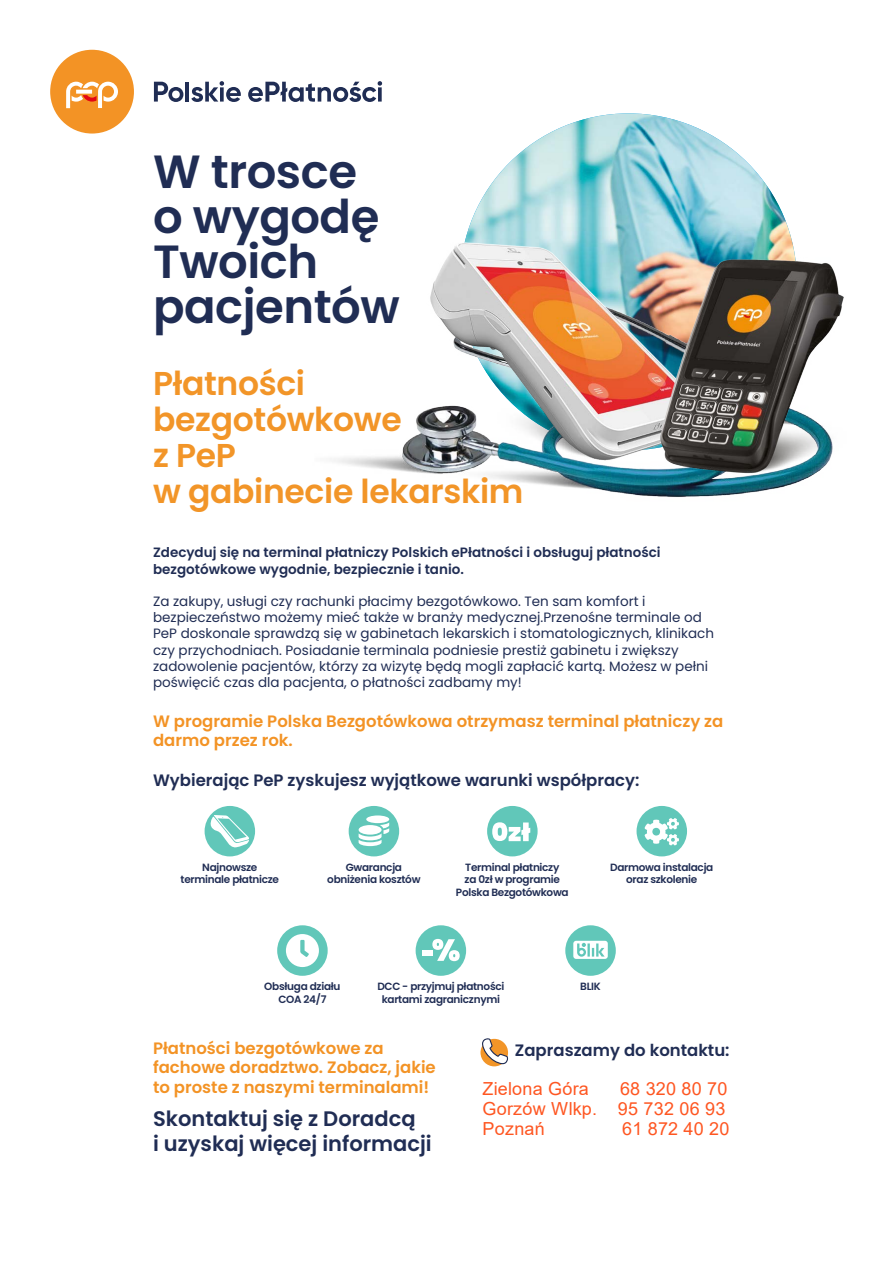
<style>
.page{position:relative;width:893px;height:1263px;background:#fff}
.page>*{position:absolute;margin:0;border:0;box-sizing:border-box;transform-origin:0 0}
.t1{font:600 46.5px/45px "Poppins";letter-spacing:-.01em;color:#202d54}
.t2{font:600 33px/36px "Poppins";letter-spacing:-.01em;color:#f29528}
.t3{font:600 21px/25.2px "Poppins";color:#202d54}
.t4{font:18px/20.1px "Arial";color:#fe5621}
.t5{font:600 16.5px/19.8px "Poppins";color:#f39325}
.t6{font:600 16.5px "Poppins";color:#202d54}
.t7{font:13.5px/16.2px "Poppins";color:#202d54}
.t8{font:600 13.5px/16.2px "Poppins";color:#202d54}
.t9{font:600 10.5px/12.6px "Poppins";letter-spacing:-.03em;color:#202d54;text-align:center}
</style>
<div class="page">
<img style="left:460px;top:113px;width:337px;height:337px;border-radius:168px">
<div style="left:50px;top:50px;width:84px;height:84px;background:#f39325;border-radius:50%"></div>
<svg style="left:66px;top:82px;width:52px;height:26px"></svg>
<svg style="left:154px;top:82px;width:29px;height:20px"></svg>
<hr style="left:186px;top:82px;width:3px;height:20px;background:#202d54">
<svg style="left:191px;top:81px;width:50px;height:21px"></svg>
<svg style="left:248px;top:81px;width:134px;height:21px"></svg>
<svg style="left:480px;top:1039px;width:28px;height:27px"></svg>
<svg style="left:482px;top:1038px;width:26px;height:26px"></svg>
<div style="left:205px;top:806px;width:50px;height:50px;background:#61c7b9;border-radius:50%"></div>
<svg style="left:636px;top:806px;width:51px;height:50px"></svg>
<svg style="left:644px;top:818px;width:35px;height:27px"></svg>
<svg style="left:277px;top:925px;width:51px;height:51px"></svg>
<svg style="left:286px;top:934px;width:33px;height:33px"></svg>
<svg style="left:565px;top:925px;width:51px;height:51px"></svg>
<svg style="left:573px;top:941px;width:35px;height:18px"></svg>
<div style="left:416px;top:925px;width:50px;height:51px;background:#61c7b9;border-radius:50%"></div>
<div style="left:422px;top:950px;width:11px;height:5px;background:#fff"></div>
<svg style="left:432px;top:939px;width:28px;height:22px"></svg>
<div style="left:349px;top:806px;width:50px;height:50px;background:#61c7b9;border-radius:50%"></div>
<svg style="left:487px;top:806px;width:51px;height:50px"></svg>
<svg style="left:359px;top:815px;width:30px;height:31px"></svg>
<svg style="left:206px;top:815px;width:44px;height:33px"></svg>
<svg style="left:492px;top:822px;width:38px;height:19px"></svg>
<img style="left:333px;top:436px;width:278px;height:56px">
<img style="left:415px;top:232px;width:294px;height:239px">
<img style="left:611px;top:244px;width:233px;height:253px">
<h1 class="t1" style="left:153px;top:150px;width:248px">W trosce<br>o wygodę<br>Twoich pacjentów</h1>
<h2 class="t2" style="left:153px;top:366px;width:372px">Płatności bezgotówkowe<br>z PeP<br>w gabinecie lekarskim</h2>
<p class="t8" style="left:153px;top:545px;width:509px">Zdecyduj się na terminal płatniczy Polskich ePłatności i obsługuj płatności bezgotówkowe wygodnie, bezpiecznie i tanio.</p>
<p class="t7" style="left:153px;top:593px;width:562px">Za zakupy, usługi czy rachunki płacimy bezgotówkowo. Ten sam komfort i bezpieczeństwo możemy mieć także w branży medycznej.Przenośne terminale od PeP doskonale sprawdzą się w gabinetach lekarskich i stomatologicznych, klinikach czy przychodniach. Posiadanie terminala podniesie prestiż gabinetu i zwiększy zadowolenie pacjentów, którzy za wizytę będą mogli zapłacić kartą. Możesz w pełni poświęcić czas dla pacjenta, o płatności zadbamy my!</p>
<p class="t5" style="left:153px;top:711px;width:572px">W programie Polska Bezgotówkowa otrzymasz terminal płatniczy za darmo przez rok.</p>
<p class="t6" style="left:153px;top:771px;width:488px">Wybierając PeP zyskujesz wyjątkowe warunki współpracy:</p>
<p class="t9" style="left:327px;top:861px;width:95px">Gwarancja obniżenia kosztów</p>
<p class="t9" style="left:456px;top:861px;width:114px">Terminal płatniczy<br>za 0zł w programie<br>Polska Bezgotówkowa</p>
<p class="t9" style="left:181px;top:861px;width:100px">Najnowsze terminale płatnicze</p>
<p class="t9" style="left:610px;top:861px;width:105px">Darmowa instalacja oraz szkolenie</p>
<p class="t9" style="left:264px;top:980px;width:78px">Obsługa działu<br>COA 24/7</p>
<p class="t9" style="left:377px;top:980px;width:129px">DCC - przyjmuj płatności</p>
<p class="t9" style="left:580px;top:980px;width:22px">BLIK</p>
<p class="t9" style="left:382px;top:993px;width:120px">kartami zagranicznymi</p>
<p class="t5" style="left:153px;top:1038px;width:284px">Płatności bezgotówkowe za fachowe doradztwo. Zobacz, jakie to proste z naszymi terminalami!</p>
<h3 class="t3" style="left:153px;top:1106px;width:280px">Skontaktuj się z Doradcą<br>i uzyskaj więcej informacji</h3>
<p class="t6" style="left:515px;top:1040px;width:216px">Zapraszamy do kontaktu:</p>
<h3 class="t4" style="left:483px;top:1078px;width:245px">Zielona Góra<br>Gorzów Wlkp. 95 732 06 93<br>Poznań</h3>
<h3 class="t4" style="left:620px;top:1078px;width:109px">68 320 80 70</h3>
<h3 class="t4" style="left:622px;top:1118px;width:109px">61 872 40 20</h3>
</div>
